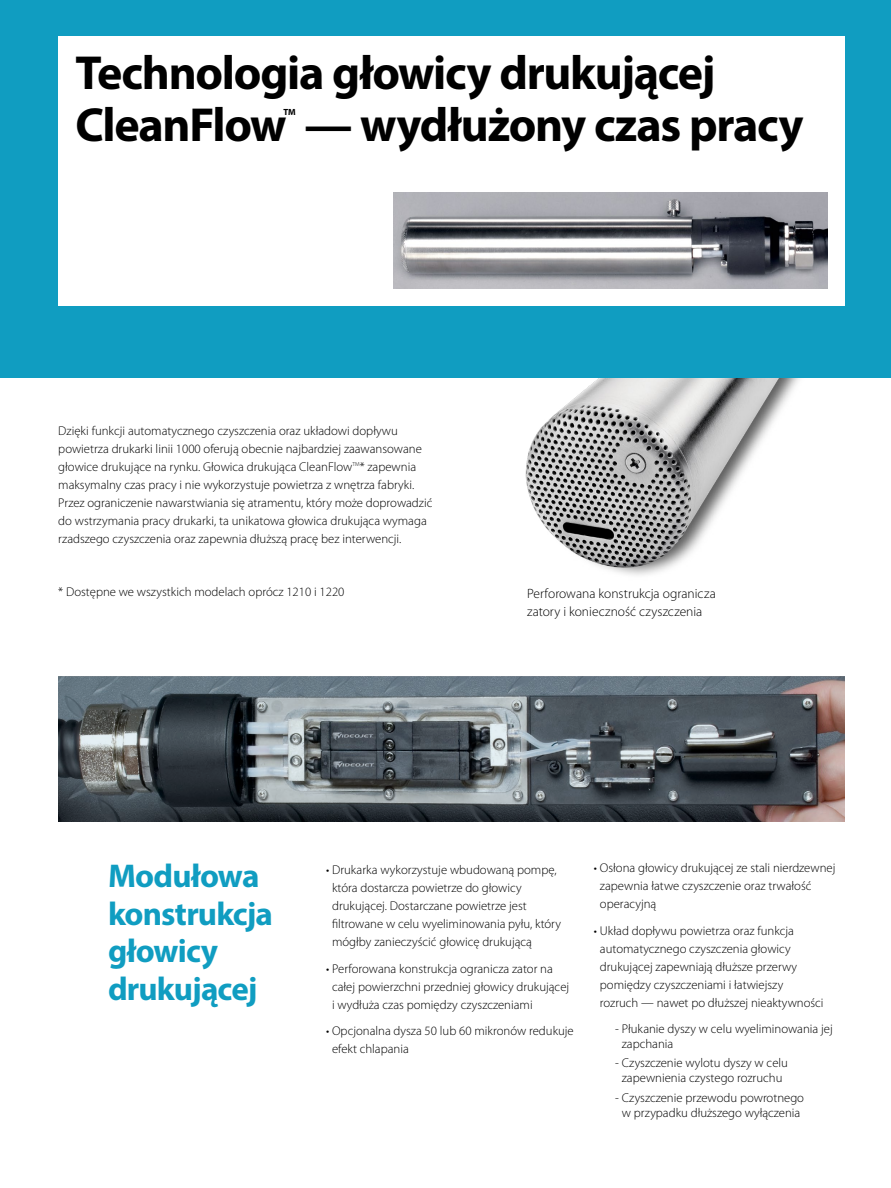
<style>
.page{position:relative;width:891px;height:1188px;background:#fff}
.page>*{position:absolute;margin:0;border:0;box-sizing:border-box;transform-origin:0 0}
.t1{font:700 48px/52.5px "Myriad Pro";letter-spacing:-.025em;color:#000}
.t2{font:700 33px/37.5px "Myriad Pro";letter-spacing:-.025em;color:#109dc1}
.t3{font:300 13.5px/18px "Myriad Pro";color:#000}
.t4{font:300 12.75px/18px "Myriad Pro";color:#000}
.t5{font:700 9px "Myriad Pro";color:#000}
</style>
<div class="page">
<div style="left:0;top:0;width:891px;height:378px;background:#109dc1"></div>
<div style="left:58px;top:36px;width:787px;height:270px;background:#fff"></div>
<img style="left:393px;top:193px;width:434px;height:95px">
<img style="left:58px;top:677px;width:787px;height:145px">
<img style="left:525px;top:378px;width:275px;height:197px">
<h1 class="t1" style="left:76px;top:45px;width:730px">Technologia głowicy drukującej<br>CleanFlow — wydłużony czas pracy</h1>
<p class="t5" style="left:283px;top:106px;width:14px">TM</p>
<p class="t4" style="left:58px;top:422px;width:376px">Dzięki funkcji automatycznego czyszczenia oraz układowi dopływu powietrza drukarki linii 1000 oferują obecnie najbardziej zaawansowane głowice drukujące na rynku. Głowica drukująca CleanFlow<sup>TM</sup>* zapewnia maksymalny czas pracy i nie wykorzystuje powietrza z wnętrza fabryki.<br>Przez ograniczenie nawarstwiania się atramentu, który może doprowadzić do wstrzymania pracy drukarki, ta unikatowa głowica drukująca wymaga rzadszego czyszczenia oraz zapewnia dłuższą pracę bez interwencji.</p>
<p class="t4" style="left:58px;top:583px;width:288px">* Dostępne we wszystkich modelach oprócz 1210 i 1220</p>
<p class="t3" style="left:527px;top:585px;width:190px">Perforowana konstrukcja ogranicza zatory i konieczność czyszczenia</p>
<h2 class="t2" style="left:108px;top:856px;width:166px">Modułowa konstrukcja głowicy drukującej</h2>
<p class="t4" style="left:332px;top:861px;width:230px;text-indent:-6px">• Drukarka wykorzystuje wbudowaną pompę, która dostarcza powietrze do głowicy drukującej. Dostarczane powietrze jest filtrowane w celu wyeliminowania pyłu, który mógłby zanieczyścić głowicę drukującą</p>
<p class="t4" style="left:332px;top:960px;width:239px;text-indent:-6px">• Perforowana konstrukcja ogranicza zator na całej powierzchni przedniej głowicy drukującej i wydłuża czas pomiędzy czyszczeniami</p>
<p class="t4" style="left:332px;top:1022px;width:243px;text-indent:-6px">• Opcjonalna dysza 50 lub 60 mikronów redukuje efekt chlapania</p>
<p class="t4" style="left:600px;top:859px;width:237px;text-indent:-6px">• Osłona głowicy drukującej ze stali nierdzewnej zapewnia łatwe czyszczenie oraz trwałość operacyjną</p>
<p class="t4" style="left:600px;top:922px;width:225px;text-indent:-6px">• Układ dopływu powietrza oraz funkcja automatycznego czyszczenia głowicy drukującej zapewniają dłuższe przerwy pomiędzy czyszczeniami i łatwiejszy rozruch — nawet po dłuższej nieaktywności</p>
<p class="t4" style="left:622px;top:1022px;width:212px;line-height:15px;text-indent:-7px">- Płukanie dyszy w celu wyeliminowania jej zapchania</p>
<p class="t4" style="left:615px;top:1056px;width:174px;line-height:15px;text-align:center">- Czyszczenie wylotu dyszy w celu zapewnienia czystego rozruchu</p>
<p class="t4" style="left:615px;top:1090px;width:190px;line-height:15px;text-align:center">- Czyszczenie przewodu powrotnego w przypadku dłuższego wyłączenia</p>
</div>
